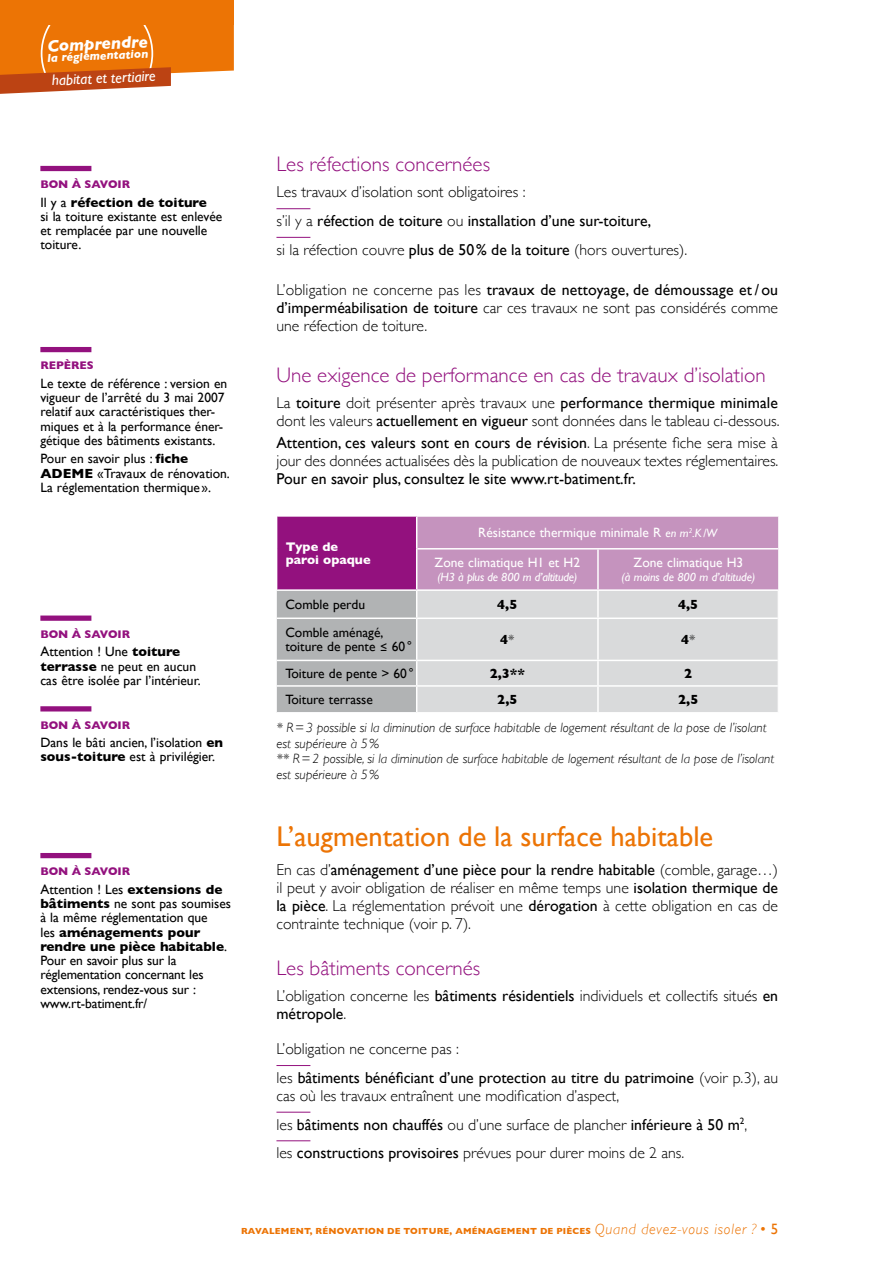
<style>
.page{position:relative;width:893px;height:1263px;background:#fff}
.page>*{position:absolute;margin:0;border:0;box-sizing:border-box;transform-origin:0 0}
.t1{font:28.5px "Gill Sans";color:#ec7405}
.t2{font:300 21px "Gill Sans";color:#93117e}
.t3{font:italic 700 16.95px "Gill Sans";color:#fff}
.t4{font:300 15.75px/18px "Gill Sans";color:#000}
.t5{font:15.75px/28.7px "Gill Sans";color:#000}
.t6{font:italic 15.15px "Gill Sans";color:#fff}
.t7{font:13.5px/14.2px "Gill Sans";color:#000}
.t8{font:italic 300 13.5px/15.8px "Gill Sans";color:#000}
.t9{font:13.5px "Gill Sans";color:#fff}
.t10{font:700 13.5px "Gill Sans";color:#000}
.t11{font:700 12.75px/13.5px "Gill Sans";color:#fff}
.t12{font:italic 12px "Gill Sans";letter-spacing:-.015em;color:#fff}
.t13{font:italic 700 11.85px "Gill Sans";color:#fff}
.t14{font:700 11.25px "Gill Sans";color:#93117e}
.t15{font:700 9px "Gill Sans";letter-spacing:.02em;color:#ec7405}
.s1{font-weight:700}
.s2{font-weight:400}
.s3{font-style:italic;font-size:12px}
.s4{font-weight:300}
.s5{font-weight:300;font-style:italic;font-size:15px}
.s6{font-weight:400;font-size:15px}
</style>
<div class="page">
<svg style="left:0;top:25px;width:234px;height:69px;background:#e47d2a"></svg>
<div style="left:0;top:0;width:234px;height:25px;background:#ec7405"></div>
<hr style="left:276px;top:208px;width:34px;height:1px;background:#93117e">
<hr style="left:276px;top:237px;width:34px;height:1px;background:#93117e">
<hr style="left:276px;top:1065px;width:34px;height:1px;background:#93117e">
<hr style="left:276px;top:1112px;width:34px;height:1px;background:#93117e">
<hr style="left:276px;top:1140px;width:34px;height:1px;background:#93117e">
<div style="left:40px;top:615px;width:51px;height:6px;background:#93117e"></div>
<div style="left:40px;top:706px;width:51px;height:5px;background:#93117e"></div>
<div style="left:40px;top:166px;width:51px;height:5px;background:#93117e"></div>
<div style="left:40px;top:347px;width:51px;height:5px;background:#93117e"></div>
<div style="left:40px;top:853px;width:51px;height:5px;background:#93117e"></div>
<svg style="left:277px;top:516px;width:502px;height:197px;background:#c7aec5"></svg>
<p class="t3" style="left:47px;top:36px;width:102px;rotate:-3deg">Comprendre</p>
<p class="t13" style="left:47px;top:51px;width:103px;rotate:-3deg">la réglementation</p>
<p class="t6" style="left:52px;top:71px;width:105px;rotate:-2deg">habitat et tertiaire</p>
<p class="t14" style="left:40px;top:175px;width:91px">BON À SAVOIR</p>
<p class="t7" style="left:40px;top:195px;width:183px">Il y a <span class="s1">réfection de toiture<br></span>si la toiture existante est enlevée et remplacée par une nouvelle toiture.</p>
<p class="t14" style="left:40px;top:356px;width:55px">REPÈRES</p>
<p class="t7" style="left:40px;top:376px;width:188px">Le texte de référence : version en vigueur de l’arrêté du 3 mai 2007 relatif aux caractéristiques ther&shy;miques et à la performance éner&shy;gétique des bâtiments existants.</p>
<p class="t7" style="left:40px;top:451px;width:191px">Pour en savoir plus : <span class="s1">fiche<br>ADEME</span> «Travaux de rénovation.<br>La réglementation thermique ».</p>
<p class="t14" style="left:40px;top:625px;width:91px">BON À SAVOIR</p>
<p class="t7" style="left:40px;top:644px;width:162px">Attention ! Une <span class="s1">toiture terrasse</span> ne peut en aucun cas être isolée par l’intérieur.</p>
<p class="t14" style="left:40px;top:716px;width:91px">BON À SAVOIR</p>
<p class="t7" style="left:40px;top:735px;width:184px">Dans le bâti ancien, l’isolation <span class="s1">en sous-toiture</span> est à privilégier.</p>
<p class="t14" style="left:40px;top:862px;width:91px">BON À SAVOIR</p>
<p class="t7" style="left:40px;top:882px;width:192px">Attention ! Les <span class="s1">extensions de bâtiments</span> ne sont pas soumises à la même réglementation que<br>les <span class="s1">aménagements pour rendre une pièce habitable</span>.<br>Pour en savoir plus sur la réglementation concernant les extensions, rendez-vous sur : www.rt-batiment.fr/</p>
<h2 class="t2" style="left:276px;top:148px;width:215px">Les réfections concernées</h2>
<p class="t4" style="left:276px;top:177px;width:412px;line-height:28.7px">Les travaux d’isolation sont obligatoires :<br>s’il y a <span class="s2">réfection de toiture</span> ou <span class="s2">installation d’une sur-toiture,<br></span>si la réfection couvre <span class="s2">plus de 50% de la toiture</span> (hors ouvertures).</p>
<p class="t4" style="left:276px;top:280px;width:503px;text-align:justify">L’obligation ne concerne pas les <span class="s2">travaux de nettoyage, de démoussage et/ ou d’imperméabilisation de toiture</span> car ces travaux ne sont pas considérés comme une réfection de toiture.</p>
<h2 class="t2" style="left:276px;top:358px;width:491px">Une exigence de performance en cas de travaux d’isolation</h2>
<p class="t4" style="left:276px;top:393px;width:504px">La <span class="s2">toiture</span> doit présenter après travaux une <span class="s2">performance thermique minimale </span>dont les valeurs <span class="s2">actuellement en vigueur</span> sont données dans le tableau ci-dessous.</p>
<p class="t4" style="left:276px;top:433px;width:503px"><span class="s2">Attention, ces valeurs sont en cours de révision</span>. La présente fiche sera mise à jour des données actualisées dès la publication de nouveaux textes réglementaires.</p>
<p class="t5" style="left:276px;top:464px;width:361px">Pour en savoir plus, consultez le site www.rt-batiment.fr.</p>
<p class="t11" style="left:286px;top:539px;width:86px">Type de paroi opaque</p>
<p class="t9" style="left:478px;top:525px;width:240px">Résistance thermique minimale R <span class="s3">en m</span><sup>2</sup><span class="s3">.K/W</span></p>
<p class="t9" style="left:435px;top:554px;width:147px">Zone climatique H1 et H2</p>
<p class="t12" style="left:437px;top:570px;width:142px">(H3 à plus de 800 m d’altitude)</p>
<p class="t9" style="left:634px;top:554px;width:111px">Zone climatique H3</p>
<p class="t12" style="left:621px;top:570px;width:135px">(à moins de 800 m d’altitude)</p>
<p class="t7" style="left:285px;top:597px;width:81px">Comble perdu</p>
<p class="t10" style="left:497px;top:594px;width:22px">4,5</p>
<p class="t10" style="left:678px;top:594px;width:22px">4,5</p>
<p class="t7" style="left:285px;top:625px;width:128px">Comble aménagé, toiture de pente 60°</p>
<p class="t10" style="left:500px;top:629px;width:16px">4<span class="s4">*</span></p>
<p class="t10" style="left:681px;top:629px;width:16px">4<span class="s4">*</span></p>
<p class="t7" style="left:285px;top:666px;width:130px">Toiture de pente &gt; 60°</p>
<p class="t10" style="left:490px;top:662px;width:37px">2,3**</p>
<p class="t10" style="left:684px;top:662px;width:10px">2</p>
<p class="t7" style="left:285px;top:692px;width:89px">Toiture terrasse</p>
<p class="t10" style="left:497px;top:689px;width:22px">2,5</p>
<p class="t10" style="left:678px;top:689px;width:22px">2,5</p>
<p class="t8" style="left:276px;top:719px;width:499px">* R=3 possible si la diminution de surface habitable de logement résultant de la pose de l’isolant est supérieure à 5%<br>** R=2 possible, si la diminution de surface habitable de logement résultant de la pose de l’isolant est supérieure à 5%</p>
<h1 class="t1" style="left:276px;top:819px;width:438px">L’augmentation de la surface habitable</h1>
<p class="t4" style="left:276px;top:860px;width:503px;text-align:justify">En cas d’<span class="s2">aménagement d’une pièce pour la rendre habitable</span> (comble, garage…) il peut y avoir obligation de réaliser en même temps une <span class="s2">isolation thermique de la pièce</span>. La réglementation prévoit une <span class="s2">dérogation</span> à cette obligation en cas de contrainte technique (voir p. 7).</p>
<h2 class="t2" style="left:276px;top:951px;width:205px">Les bâtiments concernés</h2>
<p class="t4" style="left:276px;top:986px;width:503px">L’obligation concerne les <span class="s2">bâtiments résidentiels</span> individuels et collectifs situés <span class="s2">en métropole</span>.</p>
<p class="t5" style="left:276px;top:1034px;width:503px"><span class="s4">L’obligation ne concerne pas :<br>les</span> bâtiments bénéficiant d’une protection au titre du patrimoine <span class="s4">(voir p.3), au</span></p>
<p class="t4" style="left:276px;top:1081px;width:472px;line-height:28.7px">cas où les travaux entraînent une modification d’aspect,<br>les <span class="s2">bâtiments non chauffés</span> ou d’une surface de plancher <span class="s2">inférieure à 50 m</span><sup>2</sup>, les <span class="s2">constructions provisoires</span> prévues pour durer moins de 2 ans.</p>
<p class="t15" style="left:241px;top:1224px;width:539px">RAVALEMENT, RÉNOVATION DE TOITURE, AMÉNAGEMENT DE PIÈCES <span class="s5">Quand devez-vous isoler ? •</span> <span class="s6">5</span></p>
</div>
